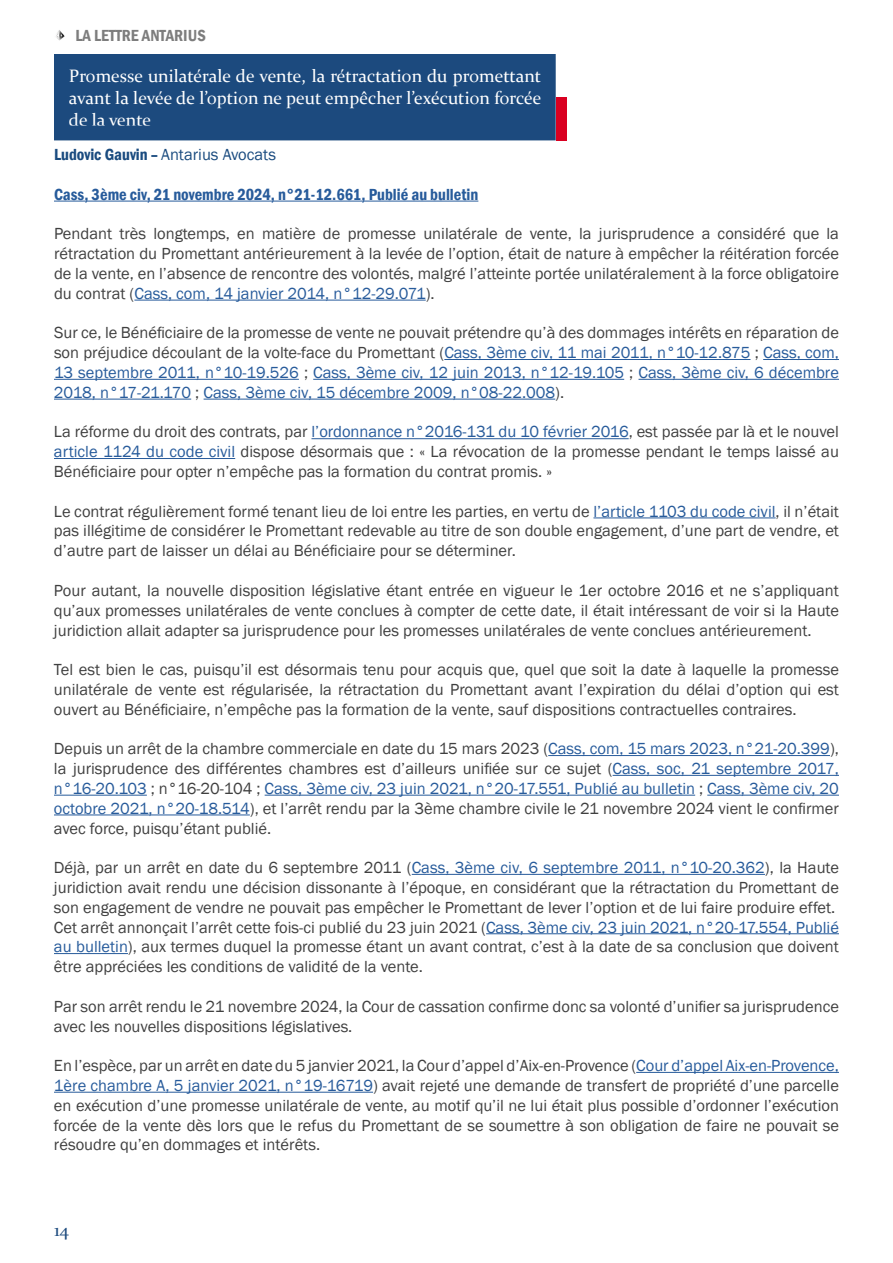
<style>
.page{position:relative;width:893px;height:1263px;background:#fff}
.page>*{position:absolute;margin:0;border:0;box-sizing:border-box;transform-origin:0 0}
.t1{font:18px/21.6px "Constantia";color:#fff;text-align:justify}
.t2{font:18px "Constantia";color:#1c4a7e}
.t3{font:16.5px/19.8px "Franklin Gothic";color:#404040;text-align:justify}
.t4{font:16.5px/19.8px "Franklin Gothic";color:#275b9b;text-align:justify}
.t5{font:600 condensed 16.5px "Franklin Gothic";color:#275b9b}
.t6{font:16.5px "Franklin Gothic";color:#1a4b7f}
.t7{font:600 condensed 16.5px "Franklin Gothic";color:#7d7d7d}
.s1{font-weight:600;font-stretch:condensed}
.s2{color:#275b9b}
.s3{color:#404040}
</style>
<div class="page">
<svg style="left:56px;top:30px;width:9px;height:11px"></svg>
<hr style="left:54px;top:201px;width:424px;height:1px;background:#275b9b">
<hr style="left:134px;top:300px;width:292px;height:1px;background:#275b9b">
<hr style="left:444px;top:359px;width:306px;height:1px;background:#275b9b">
<hr style="left:763px;top:359px;width:76px;height:1px;background:#275b9b">
<hr style="left:54px;top:379px;width:245px;height:1px;background:#275b9b">
<hr style="left:313px;top:379px;width:311px;height:1px;background:#275b9b">
<hr style="left:638px;top:379px;width:201px;height:1px;background:#275b9b">
<hr style="left:54px;top:399px;width:137px;height:1px;background:#275b9b">
<hr style="left:204px;top:399px;width:351px;height:1px;background:#275b9b">
<hr style="left:311px;top:438px;width:318px;height:1px;background:#275b9b">
<hr style="left:54px;top:458px;width:181px;height:1px;background:#275b9b">
<hr style="left:593px;top:517px;width:183px;height:1px;background:#275b9b">
<hr style="left:548px;top:755px;width:282px;height:1px;background:#275b9b">
<hr style="left:613px;top:775px;width:226px;height:1px;background:#275b9b">
<hr style="left:54px;top:795px;width:93px;height:1px;background:#275b9b">
<hr style="left:265px;top:795px;width:430px;height:1px;background:#275b9b">
<hr style="left:707px;top:795px;width:132px;height:1px;background:#275b9b">
<hr style="left:54px;top:814px;width:196px;height:1px;background:#275b9b">
<hr style="left:412px;top:874px;width:353px;height:1px;background:#275b9b">
<hr style="left:486px;top:933px;width:353px;height:1px;background:#275b9b">
<hr style="left:54px;top:953px;width:74px;height:1px;background:#275b9b">
<hr style="left:636px;top:1072px;width:203px;height:1px;background:#275b9b">
<hr style="left:54px;top:1092px;width:319px;height:1px;background:#275b9b">
<div style="left:54px;top:54px;width:509px;height:87px;background:#1c4a7e"></div>
<div style="left:556px;top:97px;width:11px;height:43px;background:#d90021"></div>
<p class="t7" style="left:76px;top:24px;width:132px">LA LETTRE ANTARIUS</p>
<p class="t1" style="left:69px;top:65px;width:474px">Promesse unilatérale de vente, la rétractation du promettant avant la levée de l’option ne peut empêcher l’exécution forcée de la vente</p>
<p class="t6" style="left:54px;top:144px;width:224px"><span class="s1">Ludovic Gauvin –</span> Antarius Avocats</p>
<p class="t5" style="left:54px;top:183px;width:426px">Cass, 3ème civ, 21 novembre 2024, n°21-12.661, Publié au bulletin</p>
<p class="t3" style="left:54px;top:224px;width:786px">Pendant très longtemps, en matière de promesse unilatérale de vente, la jurisprudence a considéré que la rétractation du Promettant antérieurement à la levée de l’option, était de nature à empêcher la réitération forcée de la vente, en l’absence de rencontre des volontés, malgré l’atteinte portée unilatéralement à la force obligatoire du contrat (<span class="s2">Cass, com, 14 janvier 2014, n°12-29.071</span>).</p>
<p class="t4" style="left:54px;top:323px;width:786px"><span class="s3">Sur ce, le Bénéficiaire de la promesse de vente ne pouvait prétendre qu’à des dommages intérêts en réparation de son préjudice découlant de la volte-face du Promettant (</span>Cass, 3ème civ, 11 mai 2011, n°10-12.875 <span class="s3">;</span> Cass, com, 13 septembre 2011, n°10-19.526 <span class="s3">;</span> Cass, 3ème civ, 12 juin 2013, n°12-19.105 <span class="s3">;</span> Cass, 3ème civ, 6 décembre 2018, n°17-21.170 <span class="s3">;</span> Cass, 3ème civ, 15 décembre 2009, n°08-22.008<span class="s3">).</span></p>
<p class="t3" style="left:54px;top:422px;width:786px">La réforme du droit des contrats, par <span class="s2">l’ordonnance n°2016-131 du 10 février 2016</span>, est passée par là et le nouvel <span class="s2">article 1124 du code civil</span> dispose désormais que : « La révocation de la promesse pendant le temps laissé au Bénéficiaire pour opter n’empêche pas la formation du contrat promis. »</p>
<p class="t3" style="left:54px;top:502px;width:786px">Le contrat régulièrement formé tenant lieu de loi entre les parties, en vertu de <span class="s2">l’article 1103 du code civil</span>, il n’était pas illégitime de considérer le Promettant redevable au titre de son double engagement, d’une part de vendre, et d’autre part de laisser un délai au Bénéficiaire pour se déterminer.</p>
<p class="t3" style="left:54px;top:581px;width:786px">Pour autant, la nouvelle disposition législative étant entrée en vigueur le 1er octobre 2016 et ne s’appliquant qu’aux promesses unilatérales de vente conclues à compter de cette date, il était intéressant de voir si la Haute juridiction allait adapter sa jurisprudence pour les promesses unilatérales de vente conclues antérieurement.</p>
<p class="t3" style="left:54px;top:660px;width:786px">Tel est bien le cas, puisqu’il est désormais tenu pour acquis que, quel que soit la date à laquelle la promesse unilatérale de vente est régularisée, la rétractation du Promettant avant l’expiration du délai d’option qui est ouvert au Bénéficiaire, n’empêche pas la formation de la vente, sauf dispositions contractuelles contraires.</p>
<p class="t3" style="left:54px;top:739px;width:786px">Depuis un arrêt de la chambre commerciale en date du 15 mars 2023 (<span class="s2">Cass, com, 15 mars 2023, n°21-20.399</span>), la jurisprudence des différentes chambres est d’ailleurs unifiée sur ce sujet (<span class="s2">Cass, soc, 21 septembre 2017, n°16-20.103</span> ; n°16-20-104 ; <span class="s2">Cass, 3ème civ, 23 juin 2021, n°20-17.551, Publié au bulletin</span> ; <span class="s2">Cass, 3ème civ, 20 octobre 2021, n°20-18.514</span>), et l’arrêt rendu par la 3ème chambre civile le 21 novembre 2024 vient le confirmer avec force, puisqu’étant publié.</p>
<p class="t3" style="left:54px;top:858px;width:786px;text-align:left">Déjà, par un arrêt en date du 6 septembre 2011 (<span class="s2">Cass, 3ème civ, 6 septembre 2011, n°10-20.362</span>), la Haute juridiction avait rendu une décision dissonante à l’époque, en considérant que la rétractation du Promettant de son engagement de vendre ne pouvait pas empêcher le Promettant de lever l’option et de lui faire produire effet.<br>Cet arrêt annonçait l’arrêt cette fois-ci publié du 23 juin 2021 (<span class="s2">Cass, 3ème civ, 23 juin 2021, n°20-17.554, Publié au bulletin</span>), aux termes duquel la promesse étant un avant contrat, c’est à la date de sa conclusion que doivent être appréciées les conditions de validité de la vente.</p>
<p class="t3" style="left:54px;top:997px;width:786px">Par son arrêt rendu le 21 novembre 2024, la Cour de cassation confirme donc sa volonté d’unifier sa jurisprudence avec les nouvelles dispositions législatives.</p>
<p class="t3" style="left:54px;top:1056px;width:786px">En l’espèce, par un arrêt en date du 5 janvier 2021, la Cour d’appel d’Aix-en-Provence (<span class="s2">Cour d’appel Aix-en-Provence, 1ère chambre A, 5 janvier 2021, n°19-16719</span>) avait rejeté une demande de transfert de propriété d’une parcelle en exécution d’une promesse unilatérale de vente, au motif qu’il ne lui était plus possible d’ordonner l’exécution forcée de la vente dès lors que le refus du Promettant de se soumettre à son obligation de faire ne pouvait se résoudre qu’en dommages et intérêts.</p>
<p class="t2" style="left:54px;top:1217px;width:17px">14</p>
</div>
